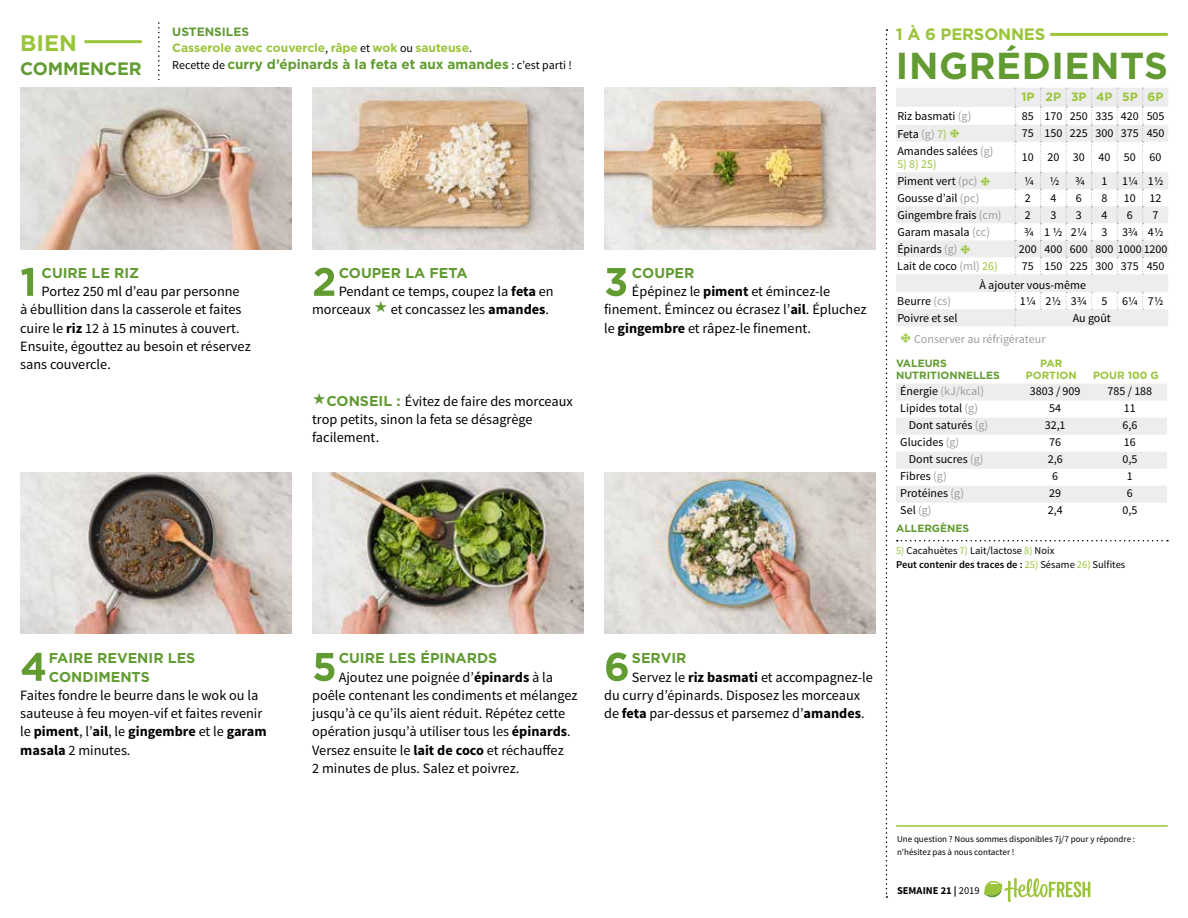
<style>
.page{position:relative;width:1188px;height:918px;background:#fff}
.page>*{position:absolute;margin:0;border:0;box-sizing:border-box;transform-origin:0 0}
.t1{font:700 37.5px "Gotham";letter-spacing:.015em;color:#619b31}
.t2{font:700 22.5px "Gotham";color:#9ac43a}
.t3{font:700 18px "Gotham";letter-spacing:-.01em;color:#619b31}
.t4{font:700 16.5px "Gotham";letter-spacing:-.01em;color:#9ac43a}
.t5{font:14.25px/18.3px "Source Sans Pro";color:#000}
.t6{font:700 14.25px/18.3px "Gotham";color:#619b31}
.t7{font:700 13.5px "Gotham";color:#619b31}
.t8{font:12px/19.2px "Source Sans Pro";color:#000}
.t9{font:700 12px/15.6px "Gotham";color:#9ac43a}
.t10{font:12px "Source Sans Pro";color:#9d9d9c}
.t11{font:12px "Source Sans Pro";color:#9ac43a}
.t12{font:10.5px/13.6px "Source Sans Pro";color:#000}
.t13{font:700 10.5px/12.6px "Gotham";color:#619b31}
.t14{font:700 10.5px/12.6px "Gotham";color:#9ac43a;text-align:center}
.t15{font:700 10.5px "Source Sans Pro";color:#000}
.t16{font:9px/13.5px "Source Sans Pro";color:#000}
.s1{color:#619b31}
.s2{font-family:"Source Sans Pro";font-weight:400;color:#000}
.s3{font-family:"Source Sans Pro";font-weight:400;font-size:12px;color:#000}
.s4{font-weight:700}
.s5{font-family:"Gotham";font-weight:700;color:#619b31}
.s6{color:#9d9d9c}
.s7{color:#9ac43a}
.s8{color:#000}
.s9{font-weight:600}
.s10{font-weight:400}
</style>
<div class="page">
<svg style="left:886px;top:29px;width:1px;height:869px"></svg>
<svg style="left:21px;top:268px;width:12px;height:28px"></svg>
<svg style="left:21px;top:653px;width:24px;height:28px"></svg>
<svg style="left:314px;top:268px;width:20px;height:28px"></svg>
<svg style="left:314px;top:653px;width:20px;height:28px"></svg>
<svg style="left:606px;top:268px;width:20px;height:28px"></svg>
<svg style="left:606px;top:652px;width:22px;height:29px"></svg>
<hr style="left:896px;top:825px;width:272px;height:2px;background:#9ac43a">
<svg style="left:984px;top:878px;width:106px;height:24px"></svg>
<hr style="left:84px;top:40px;width:58px;height:3px;background:#9ac43a">
<hr style="left:1050px;top:33px;width:118px;height:3px;background:#9ac43a">
<svg style="left:896px;top:275px;width:272px;height:51px;fill:#ededed"></svg>
<svg style="left:1040px;top:292px;width:2px;height:17px"></svg>
<svg style="left:1066px;top:292px;width:1px;height:17px"></svg>
<svg style="left:1091px;top:292px;width:2px;height:17px"></svg>
<svg style="left:1117px;top:292px;width:1px;height:17px"></svg>
<svg style="left:1142px;top:292px;width:2px;height:17px"></svg>
<svg style="left:1015px;top:292px;width:1px;height:34px"></svg>
<svg style="left:896px;top:384px;width:271px;height:119px"></svg>
<svg style="left:897px;top:540px;width:271px;height:1px"></svg>
<img style="left:20px;top:88px;width:272px;height:162px">
<img style="left:312px;top:88px;width:272px;height:162px">
<img style="left:604px;top:88px;width:272px;height:162px">
<img style="left:20px;top:472px;width:272px;height:162px">
<img style="left:312px;top:472px;width:272px;height:162px">
<img style="left:604px;top:472px;width:272px;height:162px">
<svg style="left:158px;top:22px;width:718px;height:66px"></svg>
<svg style="left:896px;top:88px;width:272px;height:187px"></svg>
<h2 class="t2" style="left:20px;top:28px;width:58px">BIEN</h2>
<p class="t3" style="left:20px;top:57px;width:123px">COMMENCER</p>
<p class="t9" style="left:172px;top:24px;width:301px"><span class="s1">USTENSILES<br></span>Casserole avec couvercle<span class="s2">,</span> râpe <span class="s2">et</span> wok <span class="s2">ou</span> sauteuse<span class="s2">.</span></p>
<p class="t7" style="left:172px;top:55px;width:401px"><span class="s3">Recette de</span> curry d’épinards à la feta et aux amandes <span class="s3">: c’est parti !</span></p>
<p class="t6" style="left:41px;top:264px;width:99px">CUIRE LE RIZ</p>
<p class="t5" style="left:20px;top:283px;width:232px;text-indent:21px">Portez 250 ml d’eau par personne<br>à ébullition dans la casserole et faites cuire le <span class="s4">riz</span> 12 à 15 minutes à couvert.<br>Ensuite, égouttez au besoin et réservez sans couvercle.</p>
<p class="t6" style="left:339px;top:264px;width:131px">COUPER LA FETA</p>
<p class="t5" style="left:312px;top:283px;width:243px;text-indent:27px">Pendant ce temps, coupez la <span class="s4">feta</span> en morceaux <span class="s1">▼</span> et concassez les <span class="s4">amandes</span>.</p>
<p class="t5" style="left:312px;top:392px;width:262px"><span class="s1">▼</span><span class="s5">CONSEIL :</span> Évitez de faire des morceaux trop petits, sinon la feta se désagrège facilement.</p>
<p class="t6" style="left:632px;top:264px;width:64px">COUPER</p>
<p class="t5" style="left:604px;top:283px;width:264px;text-indent:28px">Épépinez le <span class="s4">piment</span> et émincez-le finement. Émincez ou écrasez l’<span class="s4">ail</span>. Épluchez le <span class="s4">gingembre</span> et râpez-le finement.</p>
<p class="t4" style="left:896px;top:23px;width:151px">1 À 6 PERSONNES</p>
<h1 class="t1" style="left:896px;top:40px;width:274px">INGRÉDIENTS</h1>
<p class="t9" style="left:1021px;top:89px;width:144px">1P 2P 3P 4P 5P 6P</p>
<p class="t8" style="left:897px;top:107px;width:76px">Riz basmati <span class="s6">(g)</span></p>
<p class="t8" style="left:1022px;top:106px;width:144px">85 170 250 335 420 505</p>
<p class="t8" style="left:897px;top:124px;width:51px">Feta <span class="s6">(g)</span> <span class="s7">7)</span></p>
<p class="t8" style="left:1022px;top:124px;width:144px">75 150 225 300 375 450</p>
<p class="t8" style="left:897px;top:141px;width:98px">Amandes salées <span class="s6">(g)</span></p>
<p class="t11" style="left:897px;top:157px;width:41px">5) 8) 25)</p>
<p class="t8" style="left:1022px;top:148px;width:141px">10 20 30 40 50 60</p>
<p class="t8" style="left:897px;top:172px;width:82px">Piment vert <span class="s6">(pc)</span></p>
<p class="t8" style="left:1024px;top:171px;width:11px">1/4</p>
<p class="t8" style="left:1050px;top:171px;width:11px">1/2</p>
<p class="t8" style="left:1075px;top:171px;width:11px">3/4</p>
<p class="t8" style="left:1101px;top:171px;width:64px">1 11/4 11/2</p>
<p class="t8" style="left:897px;top:189px;width:83px">Gousse d’ail <span class="s6">(pc)</span></p>
<p class="t8" style="left:1025px;top:188px;width:7px">2</p>
<p class="t8" style="left:1050px;top:188px;width:7px">4</p>
<p class="t8" style="left:1076px;top:188px;width:7px">6</p>
<p class="t8" style="left:1101px;top:188px;width:7px">8</p>
<p class="t8" style="left:1124px;top:188px;width:39px">10 12</p>
<p class="t8" style="left:897px;top:206px;width:106px">Gingembre frais <span class="s6">(cm)</span></p>
<p class="t8" style="left:1025px;top:205px;width:7px">2</p>
<p class="t8" style="left:1050px;top:205px;width:7px">3</p>
<p class="t8" style="left:1076px;top:205px;width:7px">3</p>
<p class="t8" style="left:1101px;top:205px;width:7px">4</p>
<p class="t8" style="left:1127px;top:205px;width:7px">6</p>
<p class="t8" style="left:1153px;top:205px;width:7px">7</p>
<p class="t8" style="left:897px;top:223px;width:94px">Garam masala <span class="s6">(cc)</span></p>
<p class="t8" style="left:1024px;top:222px;width:141px">3/4 1 1/2 21/4 3 33/4 41/2</p>
<p class="t8" style="left:897px;top:240px;width:62px">Épinards <span class="s6">(g)</span></p>
<p class="t8" style="left:1019px;top:239px;width:150px">200 400 600 800 1000 1200</p>
<p class="t8" style="left:897px;top:257px;width:102px">Lait de coco <span class="s6">(ml)</span> <span class="s7">26)</span></p>
<p class="t8" style="left:979px;top:256px;width:187px;text-indent:43px">75 150 225 300 375 450<br>À ajouter vous-même</p>
<p class="t8" style="left:897px;top:292px;width:55px">Beurre <span class="s6">(cs)</span></p>
<p class="t8" style="left:1020px;top:291px;width:145px">11/4 21/2 33/4 5 61/4 71/2</p>
<p class="t8" style="left:897px;top:309px;width:62px">Poivre et sel</p>
<p class="t8" style="left:1073px;top:308px;width:40px">Au goût</p>
<p class="t10" style="left:914px;top:332px;width:133px">Conserver au réfrigérateur</p>
<p class="t13" style="left:896px;top:357px;width:105px">VALEURS<br>NUTRITIONNELLES</p>
<p class="t14" style="left:1026px;top:357px;width:53px">PAR<br>PORTION</p>
<p class="t14" style="left:1093px;top:369px;width:67px">POUR 100 G</p>
<p class="t10" style="left:900px;top:384px;width:85px"><span class="s8">Énergie</span> (kJ/kcal)</p>
<p class="t8" style="left:1030px;top:382px;width:52px">3803 / 909</p>
<p class="t8" style="left:1108px;top:382px;width:46px">785 / 188</p>
<p class="t8" style="left:900px;top:399px;width:79px">Lipides total <span class="s6">(g)</span></p>
<p class="t8" style="left:1049px;top:399px;width:13px">54</p>
<p class="t8" style="left:1124px;top:399px;width:13px">11</p>
<p class="t8" style="left:909px;top:416px;width:81px">Dont saturés <span class="s6">(g)</span></p>
<p class="t8" style="left:1045px;top:416px;width:22px">32,1</p>
<p class="t8" style="left:1122px;top:416px;width:16px">6,6</p>
<p class="t8" style="left:900px;top:433px;width:60px">Glucides <span class="s6">(g)</span></p>
<p class="t8" style="left:1049px;top:433px;width:13px">76</p>
<p class="t8" style="left:1124px;top:433px;width:13px">16</p>
<p class="t8" style="left:909px;top:450px;width:76px">Dont sucres <span class="s6">(g)</span></p>
<p class="t8" style="left:1048px;top:450px;width:16px">2,6</p>
<p class="t8" style="left:1122px;top:450px;width:16px">0,5</p>
<p class="t8" style="left:900px;top:467px;width:48px">Fibres <span class="s6">(g)</span></p>
<p class="t8" style="left:1052px;top:467px;width:7px">6</p>
<p class="t8" style="left:1127px;top:467px;width:7px">1</p>
<p class="t8" style="left:900px;top:484px;width:65px">Protéines <span class="s6">(g)</span></p>
<p class="t8" style="left:1049px;top:484px;width:13px">29</p>
<p class="t8" style="left:1127px;top:484px;width:7px">6</p>
<p class="t8" style="left:900px;top:501px;width:33px">Sel <span class="s6">(g)</span></p>
<p class="t8" style="left:1048px;top:501px;width:16px">2,4</p>
<p class="t8" style="left:1122px;top:501px;width:16px">0,5</p>
<p class="t13" style="left:896px;top:522px;width:75px">ALLERGÈNES</p>
<p class="t12" style="left:896px;top:544px;width:231px"><span class="s7">5)</span> Cacahuètes <span class="s7">7)</span> Lait/lactose <span class="s7">8)</span> Noix<br><span class="s9">Peut contenir des traces de :</span> <span class="s7">25)</span> Sésame <span class="s7">26)</span> Sulfites</p>
<p class="t6" style="left:49px;top:649px;width:148px">FAIRE REVENIR LES<br>CONDIMENTS</p>
<p class="t5" style="left:20px;top:686px;width:248px">Faites fondre le beurre dans le wok ou la sauteuse à feu moyen-vif et faites revenir le <span class="s4">piment</span>, l’<span class="s4">ail</span>, le <span class="s4">gingembre</span> et le <span class="s4">garam masala</span> 2 minutes.</p>
<p class="t6" style="left:339px;top:649px;width:160px">CUIRE LES ÉPINARDS</p>
<p class="t5" style="left:312px;top:668px;width:267px;text-indent:26px">Ajoutez une poignée d’<span class="s4">épinards</span> à la poêle contenant les condiments et mélangez jusqu’à ce qu’ils aient réduit. Répétez cette opération jusqu’à utiliser tous les <span class="s4">épinards</span>.<br>Versez ensuite le <span class="s4">lait de coco</span> et réchauffez<br>2 minutes de plus. Salez et poivrez.</p>
<p class="t6" style="left:632px;top:649px;width:56px">SERVIR</p>
<p class="t5" style="left:604px;top:668px;width:270px;text-indent:28px">Servez le <span class="s4">riz basmati</span> et accompagnez-le du curry d’épinards. Disposez les morceaux de <span class="s4">feta</span> par-dessus et parsemez d’<span class="s4">amandes</span>.</p>
<p class="t16" style="left:897px;top:832px;width:240px">Une question ? Nous sommes disponibles 7j/7 pour y répondre : n'hésitez pas à nous contacter !</p>
<p class="t15" style="left:897px;top:884px;width:84px">SEMAINE 21 | <span class="s10">2019</span></p>
</div>
